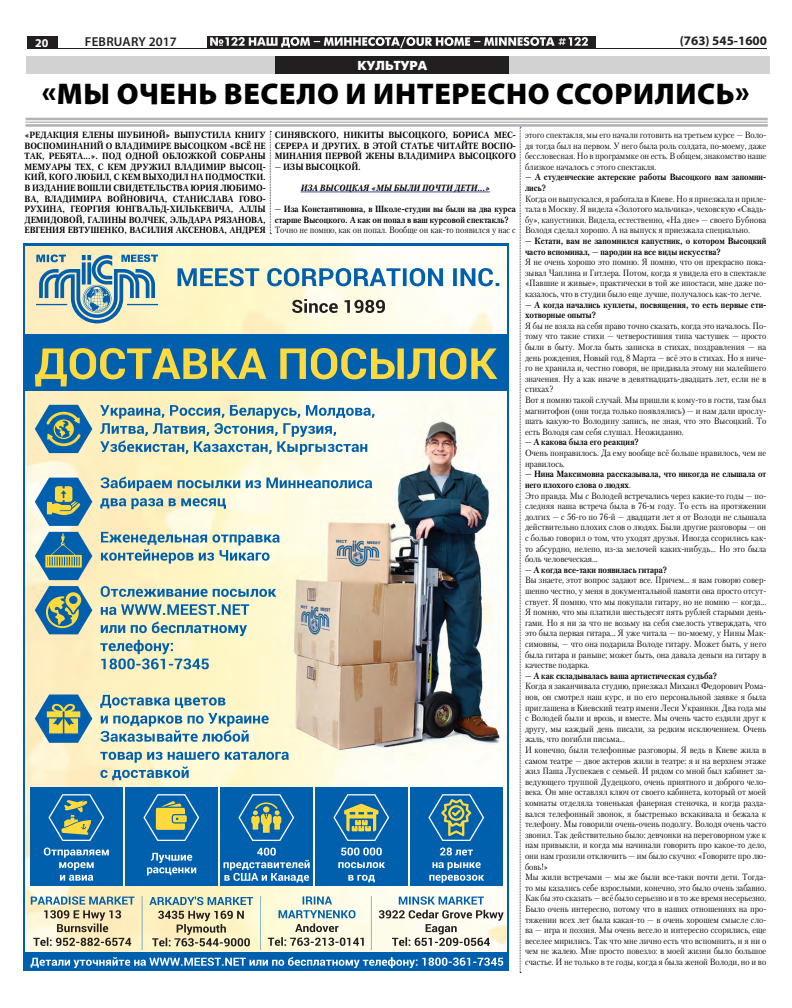
<style>
.page{position:relative;width:792px;height:1008px;background:#fff}
.page>*{position:absolute;margin:0;border:0;box-sizing:border-box;transform-origin:0 0}
.t1{font:900 30px "Myriad Pro";letter-spacing:.02em;color:#000}
.t2{font:700 13px "Myriad Pro";color:#231f20}
.t3{font:600 13px "Myriad Pro";letter-spacing:.01em;color:#231f20}
.t4{font:13px "Futuris XC";color:#fff}
.t5{font:12px "Futuris XC";color:#fff}
.t6{font:700 12px "Myriad Pro";color:#fff}
.t7{font:9px/10.6px "Petersburg C";color:#000;text-align:justify;scale:.9 1}
.t8{font:700 9px/10.6px "Petersburg C";color:#000;scale:.9 1}
.t9{font:italic 700 9px "Petersburg C";color:#000;scale:.9 1}
.s1{font-weight:700}
</style>
<div class="page">
<svg style="left:270px;top:131px;width:1px;height:103px"></svg>
<svg style="left:520px;top:127px;width:1px;height:846px"></svg>
<hr style="left:57px;top:48px;width:710px;height:1px;background:#231f20">
<div style="left:27px;top:37px;width:31px;height:12px;background:#231f20"></div>
<div style="left:207px;top:37px;width:388px;height:12px;background:#231f20"></div>
<hr style="left:301px;top:192px;width:189px;height:1px;background:#3853a3">
<div style="left:26px;top:56px;width:744px;height:18px;background:#d1d2d4"></div>
<div style="left:275px;top:56px;width:234px;height:18px;background:#231f20"></div>
<hr style="left:26px;top:118px;width:742px;height:2px;background:#b2b3b7">
<hr style="left:26px;top:122px;width:742px;height:1px;background:#b2b3b7">
<hr style="left:26px;top:124px;width:742px;height:3px;background:#b2b3b7">
<div style="left:23px;top:244px;width:486px;height:727px;background:#0160ae"></div>
<img style="left:26px;top:246px;width:481px;height:706px">
<svg style="left:100px;top:405px;width:274px;height:375px;background:#d6dac4"></svg>
<div style="left:23px;top:335px;width:486px;height:56px;background:#0160ae"></div>
<svg style="left:35px;top:348px;width:462px;height:38px"></svg>
<svg style="left:178px;top:268px;width:321px;height:18px"></svg>
<svg style="left:292px;top:299px;width:93px;height:14px"></svg>
<svg style="left:36px;top:254px;width:122px;height:69px"></svg>
<svg style="left:35px;top:478px;width:57px;height:48px"></svg>
<div style="left:30px;top:787px;width:93px;height:99px;background:#0160ae"></div>
<div style="left:125px;top:787px;width:93px;height:99px;background:#0160ae"></div>
<div style="left:220px;top:787px;width:93px;height:99px;background:#0160ae"></div>
<div style="left:315px;top:787px;width:93px;height:99px;background:#0160ae"></div>
<div style="left:410px;top:787px;width:93px;height:99px;background:#0160ae"></div>
<svg style="left:44px;top:848px;width:65px;height:33px"></svg>
<svg style="left:147px;top:853px;width:49px;height:22px"></svg>
<svg style="left:224px;top:848px;width:86px;height:34px"></svg>
<svg style="left:338px;top:848px;width:47px;height:34px"></svg>
<svg style="left:429px;top:848px;width:55px;height:35px"></svg>
<svg style="left:31px;top:957px;width:472px;height:11px"></svg>
<hr style="left:142px;top:896px;width:1px;height:54px;background:#0160ae">
<svg style="left:31px;top:896px;width:104px;height:50px;background:#cac6ab"></svg>
<svg style="left:149px;top:896px;width:104px;height:9px"></svg>
<svg style="left:152px;top:911px;width:98px;height:35px;background:#cbc19d"></svg>
<svg style="left:268px;top:896px;width:96px;height:50px;background:#d3d9ca"></svg>
<svg style="left:379px;top:896px;width:125px;height:50px;background:#d2d4cd"></svg>
<hr style="left:260px;top:896px;width:1px;height:54px;background:#0160ae">
<hr style="left:371px;top:896px;width:1px;height:54px;background:#0160ae">
<svg style="left:48px;top:794px;width:57px;height:47px"></svg>
<svg style="left:35px;top:405px;width:57px;height:48px"></svg>
<svg style="left:35px;top:586px;width:57px;height:48px"></svg>
<svg style="left:35px;top:695px;width:57px;height:48px"></svg>
<svg style="left:35px;top:532px;width:57px;height:48px"></svg>
<svg style="left:143px;top:794px;width:57px;height:47px"></svg>
<svg style="left:333px;top:794px;width:57px;height:47px"></svg>
<svg style="left:238px;top:794px;width:57px;height:47px"></svg>
<svg style="left:428px;top:794px;width:57px;height:47px"></svg>
<h3 class="t6" style="left:35px;top:35px;width:15px">20</h3>
<h2 class="t3" style="left:85px;top:33px;width:93px">FEBRUARY 2017</h2>
<h3 class="t5" style="left:209px;top:35px;width:381px">№122 НАШ ДОМ – МИННЕСОТА/OUR HOME – MINNESOTA #122</h3>
<h2 class="t2" style="left:680px;top:32px;width:89px">(763) 545-1600</h2>
<h2 class="t4" style="left:358px;top:58px;width:71px">КУЛЬТУРА</h2>
<h1 class="t1" style="left:42px;top:74px;width:710px">«МЫ ОЧЕНЬ ВЕСЕЛО И ИНТЕРЕСНО ССОРИЛИСЬ»</h1>
<p class="t8" style="left:24px;top:130px;width:270px;text-align:justify">«РЕДАКЦИЯ ЕЛЕНЫ ШУБИНОЙ» ВЫПУСТИЛА КНИГУ ВОСПОМИНАНИЙ О ВЛАДИМИРЕ ВЫСОЦКОМ «ВСЁ НЕ ТАК, РЕБЯТА...». ПОД ОДНОЙ ОБЛОЖКОЙ СОБРАНЫ МЕМУАРЫ ТЕХ, С КЕМ ДРУЖИЛ ВЛАДИМИР ВЫСОЦ-КИЙ, КОГО ЛЮБИЛ, С КЕМ ВЫХОДИЛ НА ПОДМОСТКИ.<br>В ИЗДАНИЕ ВОШЛИ СВИДЕТЕЛЬСТВА ЮРИЯ ЛЮБИМО-ВА, ВЛАДИМИРА ВОЙНОВИЧА, СТАНИСЛАВА ГОВО-РУХИНА, ГЕОРГИЯ ЮНГВАЛЬД-ХИЛЬКЕВИЧА, АЛЛЫ ДЕМИДОВОЙ, ГАЛИНЫ ВОЛЧЕК, ЭЛЬДАРА РЯЗАНОВА, ЕВГЕНИЯ ЕВТУШЕНКО, ВАСИЛИЯ АКСЕНОВА, АНДРЕЯ</p>
<p class="t8" style="left:275px;top:130px;width:270px;text-align:justify">СИНЯВСКОГО, НИКИТЫ ВЫСОЦКОГО, БОРИСА МЕС-СЕРЕРА И ДРУГИХ. В ЭТОЙ СТАТЬЕ ЧИТАЙТЕ ВОСПО-МИНАНИЯ ПЕРВОЙ ЖЕНЫ ВЛАДИМИРА ВЫСОЦКОГО</p>
<p class="t8" style="left:275px;top:161px;width:97px">— ИЗЫ ВЫСОЦКОЙ.</p>
<p class="t9" style="left:301px;top:183px;width:212px">ИЗА ВЫСОЦКАЯ «МЫ БЫЛИ ПОЧТИ ДЕТИ...»</p>
<p class="t8" style="left:275px;top:204px;width:270px">— Иза Константиновна, в Школе-студии вы были на два курса старше Высоцкого. А как он попал в ваш курсовой спектакль?</p>
<p class="t7" style="left:275px;top:225px;width:270px">Точно не помню, как он попал. Вообще он как-то появился у нас с</p>
<p class="t7" style="left:525px;top:129px;width:270px">этого спектакля, мы его начали готовить на третьем курсе — Воло&shy;дя тогда был на первом. У него была роль солдата, по-моему, даже бессловесная. Но в программке он есть. В общем, знакомство наше близкое началось с этого спектакля.</p>
<p class="t8" style="left:525px;top:172px;width:270px">— А студенческие актерские работы Высоцкого вам запомни&shy;лись?</p>
<p class="t7" style="left:525px;top:193px;width:270px">Когда он выпускался, я работала в Киеве. Но я приезжала и приле&shy;тала в Москву. Я видела «Золотого мальчика», чеховскую «Свадь&shy;бу», капустники. Видела, естественно, «На дне» — своего Бубнова Володя сделал хорошо. А на выпуск я приезжала специально.</p>
<p class="t8" style="left:525px;top:236px;width:270px">— Кстати, вам не запомнился капустник, о котором Высоцкий часто вспоминал, — пародии на все виды искусства?</p>
<p class="t7" style="left:525px;top:257px;width:270px">Я не очень хорошо это помню. Я помню, что он прекрасно пока&shy;зывал Чаплина и Гитлера. Потом, когда я увидела его в спектакле «Павшие и живые», практически в той же ипостаси, мне даже по&shy;казалось, что в студии было еще лучше, получалось как-то легче.</p>
<p class="t8" style="left:525px;top:299px;width:270px">— А когда начались куплеты, посвящения, то есть первые сти&shy;хотворные опыты?</p>
<p class="t7" style="left:525px;top:320px;width:270px;text-align:left">Я бы не взяла на себя право точно сказать, когда это началось. По&shy;тому что такие стихи — четверостишия типа частушек — просто были в быту. Могла быть записка в стихах, поздравления — на день рождения, Новый год, 8 Марта — всё это в стихах. Но я ниче&shy;го не хранила и, честно говоря, не придавала этому ни малейшего значения. Ну а как иначе в девятнадцать-двадцать лет, если не в стихах?<br>Вот я помню такой случай. Мы пришли к кому-то в гости, там был магнитофон (они тогда только появлялись) — и нам дали прослу&shy;шать какую-то Володину запись, не зная, что это Высоцкий. То есть Володя сам себя слушал. Неожиданно.</p>
<p class="t8" style="left:525px;top:437px;width:128px">— А какова была его реакция?</p>
<p class="t7" style="left:525px;top:448px;width:270px">Очень понравилось. Да ему вообще всё больше нравилось, чем не нравилось.</p>
<p class="t7" style="left:525px;top:469px;width:270px;text-align:left"><span class="s1">— Нина Максимовна рассказывала, что никогда не слышала от него плохого слова о людях</span>.<br>Это правда. Мы с Володей встречались через какие-то годы — по&shy;следняя наша встреча была в 76-м году. То есть на протяжении долгих — с 56-го по 76-й — двадцати лет я от Володи не слышала действительно плохих слов о людях. Были другие разговоры — он с болью говорил о том, что уходят друзья. Иногда ссорились как&shy;то абсурдно, нелепо, из-за мелочей каких-нибудь... Но это была боль человеческая...</p>
<p class="t8" style="left:525px;top:564px;width:159px">— А когда все-таки появилась гитара?</p>
<p class="t7" style="left:525px;top:575px;width:270px">Вы знаете, этот вопрос задают все. Причем... я вам говорю совер&shy;шенно честно, у меня в документальной памяти она просто отсут&shy;ствует. Я помню, что мы покупали гитару, но не помню — когда...<br>Я помню, что мы платили шестьдесят пять рублей старыми день&shy;гами. Но я ни за что не возьму на себя смелость утверждать, что это была первая гитара... Я уже читала — по-моему, у Нины Мак&shy;симовны, — что она подарила Володе гитару. Может быть, у него была гитара и раньше; может быть, она давала деньги на гитару в качестве подарка.</p>
<p class="t8" style="left:525px;top:670px;width:215px">— А как складывалась ваша артистическая судьба?</p>
<p class="t7" style="left:525px;top:681px;width:270px;text-align:left">Когда я заканчивала студию, приезжал Михаил Федорович Рома&shy;нов, он смотрел наш курс, и по его персональной заявке я была приглашена в Киевский театр имени Леси Украинки. Два года мы с Володей были и врозь, и вместе. Мы очень часто ездили друг к другу, мы каждый день писали, за редким исключением. Очень жаль, что погибли письма...<br>И конечно, были телефонные разговоры. Я ведь в Киеве жила в самом театре — двое актеров жили в театре: я и на верхнем этаже жил Паша Луспекаев с семьей. И рядом со мной был кабинет за&shy;ведующего труппой Дудецкого, очень приятного и доброго чело&shy;века. Он мне оставлял ключ от своего кабинета, который от моей комнаты отделяла тоненькая фанерная стеночка, и когда разда&shy;вался телефонный звонок, я быстренько вскакивала и бежала к телефону. Мы говорили очень-очень подолгу. Володя очень часто звонил. Так действительно было: девчонки на переговорном уже к нам привыкли, и когда мы начинали говорить про какое-то дело, они нам грозили отключить — им было скучно: «Говорите про лю&shy;бовь!»<br>Мы жили встречами — мы же были все-таки почти дети. Тогда&shy;то мы казались себе взрослыми, конечно, это было очень забавно.<br>Как бы это сказать — всё было серьезно и в то же время несерьезно.<br>Было очень интересно, потому что в наших отношениях на про&shy;тяжении всех лет была какая-то — в очень хорошем смысле сло&shy;ва — игра и поэзия. Мы очень весело и интересно ссорились, еще веселее мирились. Так что мне лично есть что вспомнить, и я ни о чем не жалею. Мне просто повезло: в моей жизни было большое счастье. И не только в те годы, когда я была женой Володи, но и во</p>
</div>
